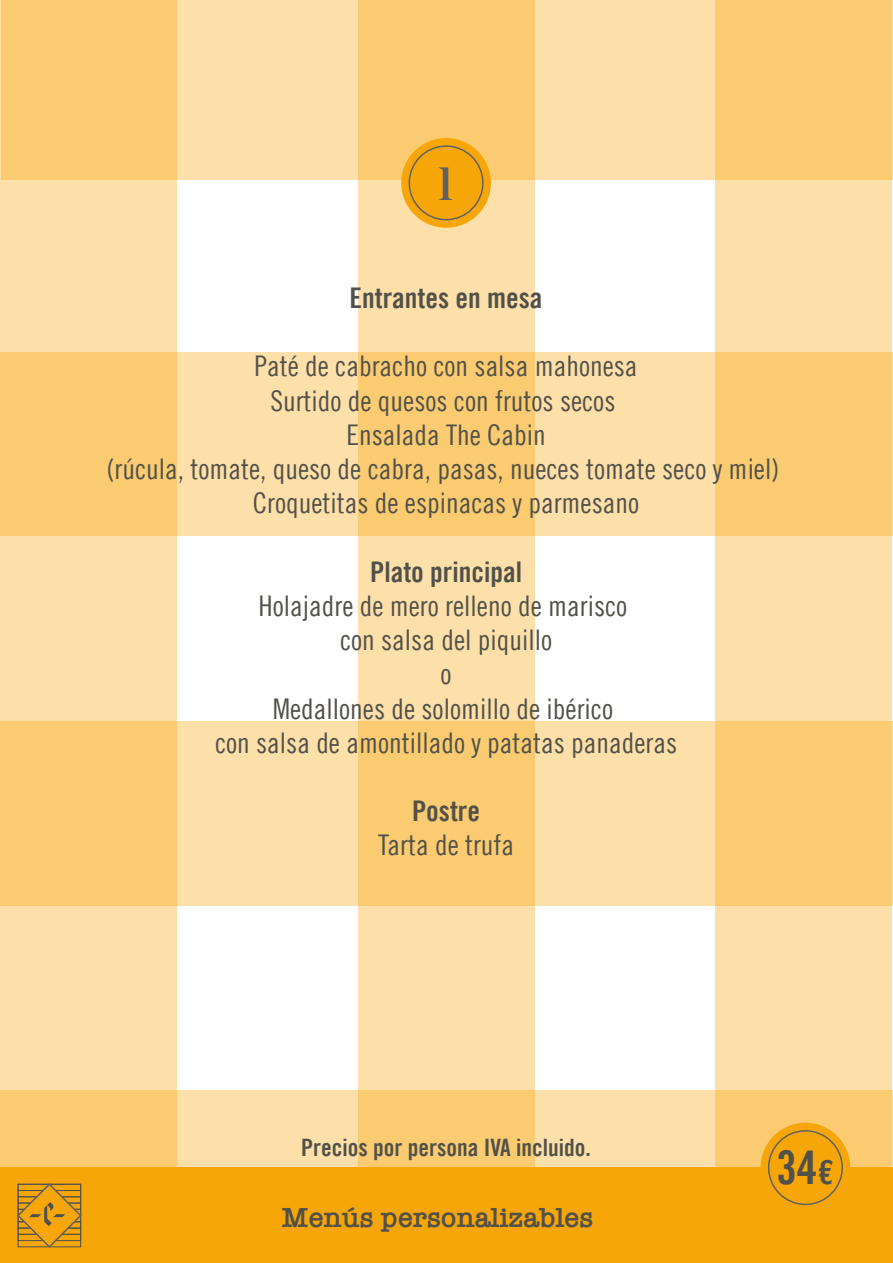
<style>
.page{position:relative;width:893px;height:1263px;background:#fff}
.page>*{position:absolute;margin:0;border:0;box-sizing:border-box;transform-origin:0 0}
.t1{font:46.5px "Trade Gothic LT Bold Cond Twenty";color:#525149}
.t2{font:500 46.5px "Domaine Disp Nar";color:#616160}
.t3{font:28.5px/34.2px "Trade Gothic LT Cond Eighteen";color:#525149;text-align:center}
.t4{font:28.5px "Trade Gothic LT Bold Cond Twenty";color:#525149}
.t5{font:600 28.5px "American Typewriter";color:#525149}
.t6{font:24px "Trade Gothic LT Bold Cond Twenty";color:#525149}
.s1{font-size:33px}
</style>
<div class="page">
<div style="left:715px;top:0;width:177px;height:1260px;background:#fcdfa9"></div>
<div style="left:359px;top:0;width:176px;height:1260px;background:#fcdfa9"></div>
<div style="left:0;top:0;width:177px;height:1260px;background:#fcdfa9"></div>
<svg style="left:1px;top:0;width:892px;height:179px;fill:#facb71"></svg>
<svg style="left:0;top:352px;width:893px;height:184px;fill:#facb71"></svg>
<svg style="left:0;top:722px;width:893px;height:184px;fill:#facb71"></svg>
<svg style="left:0;top:1091px;width:893px;height:76px;fill:#facb71"></svg>
<div style="left:0;top:1167px;width:893px;height:96px;background:#f7a609"></div>
<svg style="left:17px;top:1183px;width:65px;height:65px"></svg>
<div style="left:401px;top:138px;width:90px;height:90px;background:#f7a609;border-radius:50%"></div>
<div style="left:409px;top:145px;width:75px;height:75px;border:2px solid #616160;border-radius:50%"></div>
<div style="left:761px;top:1123px;width:89px;height:89px;background:#f7a609;border-radius:50%"></div>
<div style="left:768px;top:1130px;width:75px;height:75px;border:2px solid #616160;border-radius:50%"></div>
<h1 class="t2" style="left:438px;top:155px;width:17px">1</h1>
<p class="t4" style="left:350px;top:281px;width:195px">Entrantes en mesa</p>
<p class="t3" style="left:107px;top:349px;width:674px">Paté de cabracho con salsa mahonesa<br>Surtido de quesos con frutos secos<br>Ensalada The Cabin<br>(rúcula, tomate, queso de cabra, pasas, nueces tomate seco y miel)<br>Croquetitas de espinacas y parmesano</p>
<p class="t4" style="left:370px;top:554px;width:153px">Plato principal</p>
<p class="t3" style="left:215px;top:588px;width:464px">Holajadre de mero relleno de marisco<br>con salsa del piquillo<br>o<br>Medallones de solomillo de ibérico<br>con salsa de amontillado y patatas panaderas</p>
<p class="t4" style="left:412px;top:794px;width:70px">Postre</p>
<p class="t3" style="left:378px;top:828px;width:138px">Tarta de trufa</p>
<p class="t6" style="left:301px;top:1133px;width:291px">Precios por persona IVA incluido.</p>
<p class="t5" style="left:282px;top:1195px;width:313px">Menús personalizables</p>
<h1 class="t1" style="left:776px;top:1139px;width:59px">34<span class="s1">€</span></h1>
</div>
